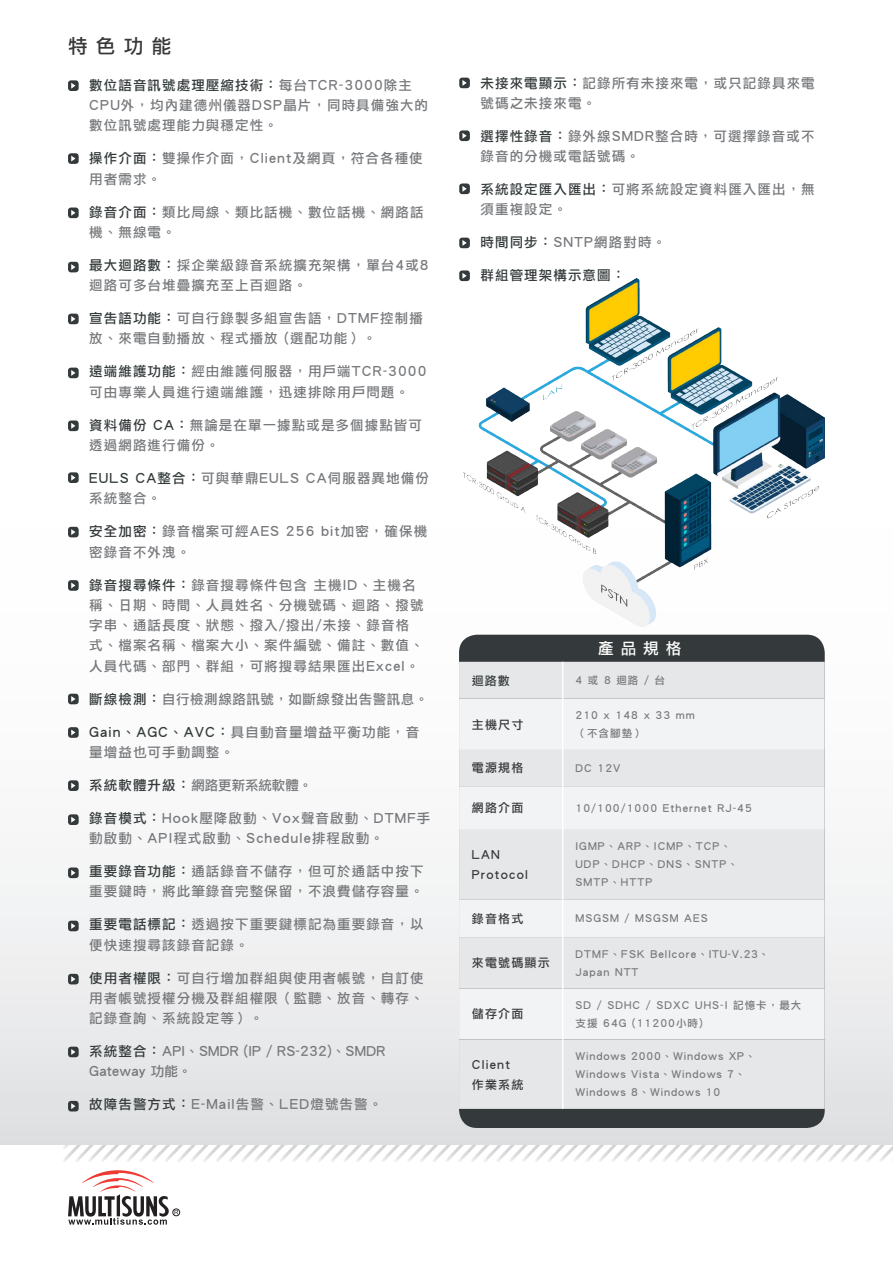
<style>
.page{position:relative;width:893px;height:1263px;background:#fff}
.page>*{position:absolute;margin:0;border:0;box-sizing:border-box;transform-origin:0 0}
.Paragraph_Style_1{font:19.5px "Li Hei Pro";color:#383839}
.Paragraph_Style_1-2{font:15.75px "Li Hei Pro";color:#fff}
.Paragraph_Style_1-3{font:13.5px/20.2px "Li Hei Pro";letter-spacing:.08em;color:#76787b}
.Paragraph_Style_1-4{font:13.5px/20.2px "Li Hei Pro";letter-spacing:.015em;color:#76787b}
.Paragraph_Style_1-5{font:13.5px "Li Hei Pro";letter-spacing:.04em;color:#76787b}
.Paragraph_Style_1-6{font:13.5px "Li Hei Pro";letter-spacing:-.005em;color:#76787b}
.Paragraph_Style_1-7{font:13.5px "Li Hei Pro";letter-spacing:.08em;color:#343a3b}
.Paragraph_Style_1-8{font:12px/20.2px "Li Hei Pro";letter-spacing:.1em;color:#383839}
.Paragraph_Style_1-9{font:12px "Li Hei Pro";color:#343a3b}
.Paragraph_Style_1-10{font:10.5px/18px "Li Hei Pro";letter-spacing:.1em;color:#76787b}
.Paragraph_Style_1-11{font:10.5px/18px "Li Hei Pro";letter-spacing:.08em;color:#76787b}
.s1{color:#343a3b}
</style>
<div class="page">
<div style="left:459px;top:635px;width:366px;height:493px;background:#343a3b;border-radius:18px"></div>
<div style="left:68px;top:80px;width:11px;height:11px;background:#343a3b;border-radius:3px"></div>
<svg style="left:71px;top:83px;width:4px;height:6px"></svg>
<div style="left:459px;top:78px;width:11px;height:10px;background:#343a3b;border-radius:3px"></div>
<svg style="left:462px;top:80px;width:5px;height:6px"></svg>
<div style="left:459px;top:130px;width:11px;height:11px;background:#343a3b;border-radius:3px"></div>
<svg style="left:462px;top:133px;width:5px;height:6px"></svg>
<div style="left:459px;top:183px;width:11px;height:11px;background:#343a3b;border-radius:3px"></div>
<svg style="left:462px;top:186px;width:5px;height:6px"></svg>
<div style="left:459px;top:238px;width:11px;height:10px;background:#343a3b;border-radius:3px"></div>
<svg style="left:462px;top:240px;width:5px;height:6px"></svg>
<div style="left:459px;top:270px;width:11px;height:11px;background:#343a3b;border-radius:3px"></div>
<svg style="left:462px;top:273px;width:5px;height:6px"></svg>
<div style="left:68px;top:153px;width:11px;height:11px;background:#343a3b;border-radius:3px"></div>
<svg style="left:71px;top:156px;width:4px;height:6px"></svg>
<div style="left:68px;top:207px;width:11px;height:11px;background:#343a3b;border-radius:3px"></div>
<svg style="left:71px;top:210px;width:4px;height:6px"></svg>
<div style="left:68px;top:262px;width:11px;height:10px;background:#343a3b;border-radius:3px"></div>
<svg style="left:71px;top:264px;width:4px;height:6px"></svg>
<div style="left:68px;top:314px;width:11px;height:10px;background:#343a3b;border-radius:3px"></div>
<svg style="left:71px;top:316px;width:4px;height:6px"></svg>
<div style="left:68px;top:368px;width:11px;height:10px;background:#343a3b;border-radius:3px"></div>
<svg style="left:71px;top:370px;width:4px;height:6px"></svg>
<div style="left:68px;top:420px;width:11px;height:11px;background:#343a3b;border-radius:3px"></div>
<svg style="left:71px;top:423px;width:4px;height:6px"></svg>
<div style="left:68px;top:472px;width:11px;height:11px;background:#343a3b;border-radius:3px"></div>
<svg style="left:71px;top:475px;width:4px;height:6px"></svg>
<div style="left:68px;top:527px;width:11px;height:10px;background:#343a3b;border-radius:3px"></div>
<svg style="left:71px;top:529px;width:4px;height:6px"></svg>
<div style="left:68px;top:580px;width:11px;height:11px;background:#343a3b;border-radius:3px"></div>
<svg style="left:71px;top:582px;width:4px;height:6px"></svg>
<svg style="left:59px;top:662px;width:834px;height:563px"></svg>
<img style="left:464px;top:278px;width:361px;height:348px">
<p class="Paragraph_Style_1" style="left:68px;top:36px;width:105px">特 色 功 能</p>
<p class="Paragraph_Style_1-3" style="left:89px;top:75px;width:340px"><span class="s1">數位語音訊號處理壓縮技術：</span>每台TCR-3000除主<br>CPU外，均內建德州儀器DSP晶片，同時具備強大的數位訊號處理能力與穩定性。</p>
<p class="Paragraph_Style_1-3" style="left:89px;top:149px;width:335px"><span class="s1">操作介面：</span>雙操作介面，Client及網頁，符合各種使用者需求。</p>
<p class="Paragraph_Style_1-3" style="left:89px;top:202px;width:336px"><span class="s1">錄音介面：</span>類比局線、類比話機、數位話機、網路話機、無線電。</p>
<p class="Paragraph_Style_1-3" style="left:89px;top:255px;width:341px"><span class="s1">最大迴路數：</span>採企業級錄音系統擴充架構，單台4或8迴路可多台堆疊擴充至上百迴路。</p>
<p class="Paragraph_Style_1-3" style="left:89px;top:308px;width:335px"><span class="s1">宣告語功能：</span>可自行錄製多組宣告語，DTMF控制播放、來電自動播放、程式播放 (選配功能）。</p>
<p class="Paragraph_Style_1-3" style="left:89px;top:362px;width:339px"><span class="s1">遠端維護功能：</span>經由維護伺服器，用戶端TCR-3000可由專業人員進行遠端維護，迅速排除用戶問題。</p>
<p class="Paragraph_Style_1-3" style="left:89px;top:415px;width:334px"><span class="s1">資料備份 CA：</span>無論是在單一據點或是多個據點皆可透過網路進行備份。</p>
<p class="Paragraph_Style_1-3" style="left:89px;top:468px;width:341px"><span class="s1">EULS CA整合：</span>可與華鼎EULS CA伺服器異地備份系統整合。</p>
<p class="Paragraph_Style_1-3" style="left:89px;top:521px;width:339px"><span class="s1">安全加密：</span>錄音檔案可經AES 256 bit加密，確保機密錄音不外洩。</p>
<p class="Paragraph_Style_1-3" style="left:89px;top:575px;width:336px"><span class="s1">錄音搜尋條件：</span>錄音搜尋條件包含 主機ID、主機名稱、日期、時間、人員姓名、分機號碼、迴路、撥號字串、通話長度、狀態、撥入/撥出/未接、錄音格式、檔案名稱、檔案大小、案件編號、備註、數值、人員代碼、部門、群組，可將搜尋結果匯出Excel。</p>
<p class="Paragraph_Style_1-5" style="left:89px;top:692px;width:341px"><span class="s1">斷線檢測：</span>自行檢測線路訊號，如斷線發出告警訊息。</p>
<p class="Paragraph_Style_1-3" style="left:89px;top:722px;width:332px"><span class="s1">Gain、AGC、AVC：</span>具自動音量增益平衡功能，音量增益也可手動調整。</p>
<p class="Paragraph_Style_1-6" style="left:89px;top:778px;width:225px"><span class="s1">系統軟體升級：</span>網路更新系統軟體。</p>
<p class="Paragraph_Style_1-3" style="left:89px;top:808px;width:343px"><span class="s1">錄音模式：</span>Hook壓降啟動、Vox聲音啟動、DTMF手動啟動、API程式啟動、Schedule排程啟動。</p>
<p class="Paragraph_Style_1-3" style="left:89px;top:861px;width:336px"><span class="s1">重要錄音功能：</span>通話錄音不儲存，但可於通話中按下重要鍵時，將此筆錄音完整保留，不浪費儲存容量。</p>
<p class="Paragraph_Style_1-3" style="left:89px;top:914px;width:336px"><span class="s1">重要電話標記：</span>透過按下重要鍵標記為重要錄音，以便快速搜尋該錄音記錄。</p>
<p class="Paragraph_Style_1-3" style="left:89px;top:968px;width:336px;text-align:justify"><span class="s1">使用者權限：</span>可自行增加群組與使用者帳號，自訂使用者帳號授權分機及群組權限（監聽、放音、轉存、記錄查詢、系統設定等）。</p>
<p class="Paragraph_Style_1-4" style="left:89px;top:1041px;width:298px"><span class="s1">系統整合：</span>API、SMDR (IP / RS-232)、SMDR<br>Gateway 功能。</p>
<p class="Paragraph_Style_1-3" style="left:89px;top:1094px;width:294px"><span class="s1">故障告警方式：</span>E-Mail告警、LED燈號告警。</p>
<p class="Paragraph_Style_1-3" style="left:480px;top:73px;width:336px"><span class="s1">未接來電顯示：</span>記錄所有未接來電，或只記錄具來電號碼之未接來電。</p>
<p class="Paragraph_Style_1-3" style="left:480px;top:126px;width:336px"><span class="s1">選擇性錄音：</span>錄外線SMDR整合時，可選擇錄音或不錄音的分機或電話號碼。</p>
<p class="Paragraph_Style_1-3" style="left:480px;top:179px;width:336px"><span class="s1">系統設定匯入匯出：</span>可將系統設定資料匯入匯出，無須重複設定。</p>
<p class="Paragraph_Style_1-3" style="left:480px;top:233px;width:187px"><span class="s1">時間同步：</span>SNTP網路對時。</p>
<p class="Paragraph_Style_1-7" style="left:480px;top:269px;width:146px">群組管理架構示意圖：</p>
<p class="Paragraph_Style_1-2" style="left:598px;top:640px;width:85px">產 品 規 格</p>
<p class="Paragraph_Style_1-9" style="left:472px;top:674px;width:39px">迴路數</p>
<p class="Paragraph_Style_1-10" style="left:575px;top:671px;width:91px">4 或 8 迴路 / 台</p>
<p class="Paragraph_Style_1-8" style="left:472px;top:714px;width:53px">主機尺寸</p>
<p class="Paragraph_Style_1-10" style="left:575px;top:707px;width:121px">210 x 148 x 33 mm</p>
<p class="Paragraph_Style_1-10" style="left:575px;top:725px;width:70px">（不含腳墊）</p>
<p class="Paragraph_Style_1-8" style="left:472px;top:758px;width:53px">電源規格</p>
<p class="Paragraph_Style_1-10" style="left:575px;top:759px;width:47px">DC 12V</p>
<p class="Paragraph_Style_1-8" style="left:472px;top:798px;width:53px">網路介面</p>
<p class="Paragraph_Style_1-10" style="left:575px;top:799px;width:178px">10/100/1000 Ethernet RJ-45</p>
<p class="Paragraph_Style_1-8" style="left:472px;top:845px;width:58px">LAN<br>Protocol</p>
<p class="Paragraph_Style_1-10" style="left:575px;top:838px;width:164px">IGMP、ARP、ICMP、TCP、<br>UDP、DHCP、DNS、SNTP、<br>SMTP、HTTP</p>
<p class="Paragraph_Style_1-8" style="left:472px;top:908px;width:53px">錄音格式</p>
<p class="Paragraph_Style_1-10" style="left:575px;top:909px;width:134px">MSGSM / MSGSM AES</p>
<p class="Paragraph_Style_1-8" style="left:472px;top:953px;width:79px">來電號碼顯示</p>
<p class="Paragraph_Style_1-10" style="left:575px;top:945px;width:195px">DTMF、FSK Bellcore、ITU-V.23、<br>Japan NTT</p>
<p class="Paragraph_Style_1-8" style="left:472px;top:1004px;width:53px">儲存介面</p>
<p class="Paragraph_Style_1-10" style="left:575px;top:996px;width:227px">SD / SDHC / SDXC UHS-I 記憶卡，最大支援 64G (11200小時)</p>
<p class="Paragraph_Style_1-8" style="left:472px;top:1054px;width:53px">Client作業系統</p>
<p class="Paragraph_Style_1-11" style="left:575px;top:1047px;width:182px">Windows 2000、Windows XP、<br>Windows Vista、Windows 7、<br>Windows 8、Windows 10</p>
</div>
